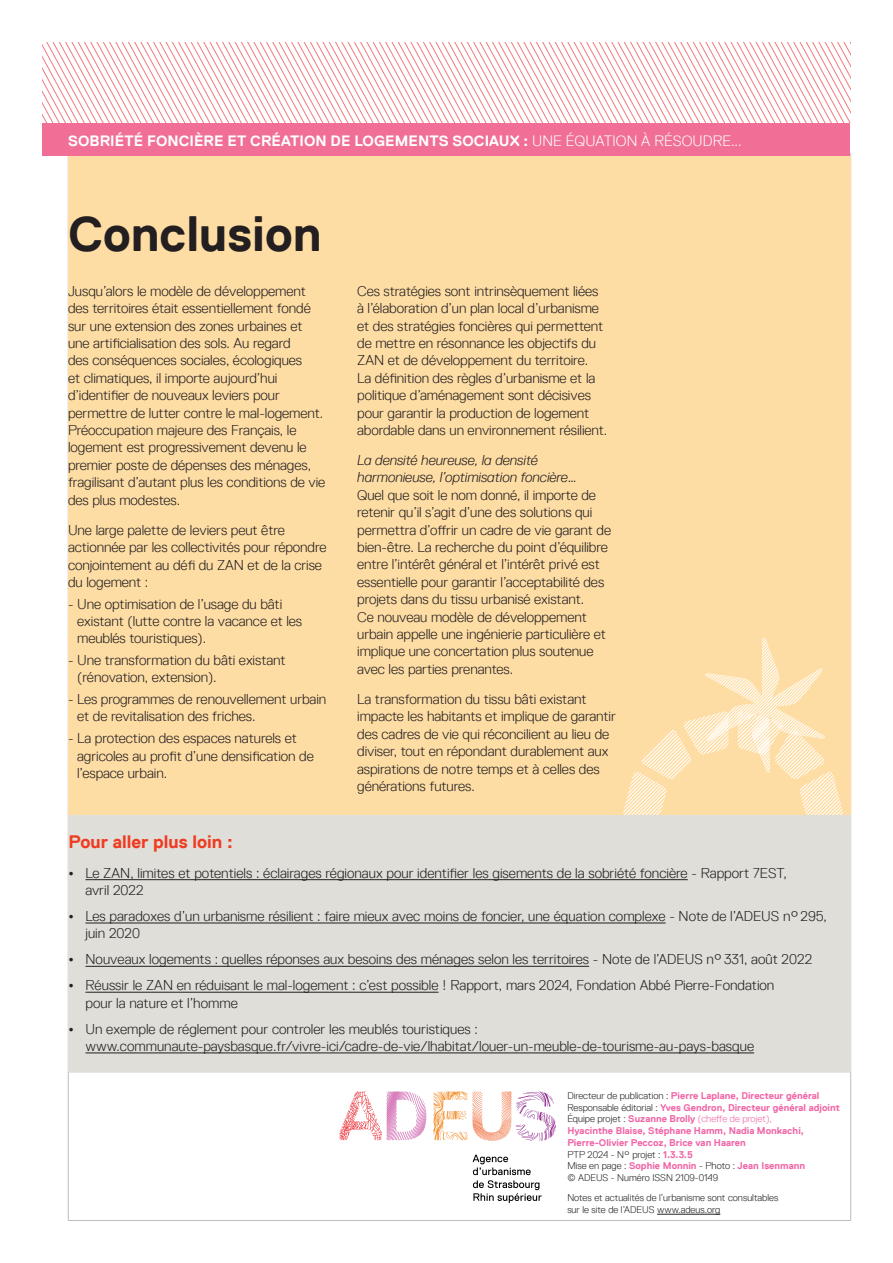
<style>
.page{position:relative;width:893px;height:1263px;background:#fff}
.page>*{position:absolute;margin:0;border:0;box-sizing:border-box;transform-origin:0 0}
.t1{font:700 49.5px "Replica";color:#231f20}
.t2{font:700 18px "Replica";color:#ef3c22}
.t3{font:700 15px "Replica";letter-spacing:.005em;color:#fff}
.t4{font:300 14.25px/17.4px "Replica";letter-spacing:-.005em;color:#231f20}
.t5{font:700 9.75px/11.7px "Replica";color:#f166a7}
.t6{font:300 9.75px/11.7px "Replica";color:#231f20}
.s1{font-weight:300}
.s2{font-style:italic}
.s3{font-weight:300;color:#231f20}
</style>
<div class="page">
<hr style="left:68px;top:1220px;width:783px;height:1px;background:#bcbdc0">
<hr style="left:68px;top:153px;width:1px;height:1067px;background:#bcbdc0">
<hr style="left:850px;top:153px;width:1px;height:1067px;background:#bcbdc0">
<svg style="left:434px;top:1091px;width:122px;height:50px"></svg>
<svg style="left:340px;top:1091px;width:86px;height:49px"></svg>
<svg style="left:473px;top:1154px;width:69px;height:49px"></svg>
<div style="left:68px;top:155px;width:783px;height:916px;background:#fedda5"></div>
<hr style="left:657px;top:1214px;width:63px;height:1px;background:#231f20">
<svg style="left:705px;top:638px;width:118px;height:73px"></svg>
<svg style="left:623px;top:711px;width:220px;height:105px"></svg>
<div style="left:68px;top:816px;width:783px;height:256px;background:#dfded8"></div>
<hr style="left:85px;top:879px;width:603px;height:1px;background:#231f20">
<hr style="left:85px;top:923px;width:581px;height:1px;background:#231f20">
<hr style="left:85px;top:966px;width:504px;height:1px;background:#231f20">
<hr style="left:85px;top:992px;width:353px;height:1px;background:#231f20">
<hr style="left:85px;top:1053px;width:669px;height:1px;background:#231f20">
<div style="left:43px;top:122px;width:807px;height:33px;background:#f16f96"></div>
<svg style="left:43px;top:43px;width:808px;height:80px"></svg>
<p class="t3" style="left:68px;top:132px;width:675px">SOBRIÉTÉ FONCIÈRE ET CRÉATION DE LOGEMENTS SOCIAUX : <span class="s1">UNE ÉQUATION À RÉSOUDRE...</span></p>
<h1 class="t1" style="left:68px;top:207px;width:255px">Conclusion</h1>
<p class="t4" style="left:68px;top:282px;width:259px">Jusqu’alors le modèle de développement des territoires était essentiellement fondé sur une extension des zones urbaines et une artificialisation des sols. Au regard<br>des conséquences sociales, écologiques<br>et climatiques, il importe aujourd’hui d’identifier de nouveaux leviers pour permettre de lutter contre le mal-logement.<br>Préoccupation majeure des Français, le logement est progressivement devenu le premier poste de dépenses des ménages, fragilisant d’autant plus les conditions de vie des plus modestes.</p>
<p class="t4" style="left:68px;top:521px;width:260px">Une large palette de leviers peut être actionnée par les collectivités pour répondre conjointement au défi du ZAN et de la crise du logement :</p>
<p class="t4" style="left:77px;top:595px;width:227px;text-indent:-9px">- Une optimisation de l’usage du bâti existant (lutte contre la vacance et les meublés touristiques).</p>
<p class="t4" style="left:77px;top:651px;width:210px;text-indent:-9px">- Une transformation du bâti existant (rénovation, extension).</p>
<p class="t4" style="left:77px;top:690px;width:251px;text-indent:-9px">- Les programmes de renouvellement urbain et de revitalisation des friches.</p>
<p class="t4" style="left:77px;top:729px;width:238px;text-indent:-9px">- La protection des espaces naturels et agricoles au profit d’une densification de l’espace urbain.</p>
<p class="t4" style="left:357px;top:282px;width:252px">Ces stratégies sont intrinsèquement liées à l’élaboration d’un plan local d’urbanisme et des stratégies foncières qui permettent de mettre en résonnance les objectifs du ZAN et de développement du territoire.<br>La définition des règles d’urbanisme et la politique d’aménagement sont décisives pour garantir la production de logement abordable dans un environnement résilient.</p>
<p class="t4" style="left:357px;top:451px;width:255px"><span class="s2">La densité heureuse, la densité harmonieuse, l’optimisation foncière</span>…<br>Quel que soit le nom donné, il importe de retenir qu’il s’agit d’une des solutions qui permettra d’offrir un cadre de vie garant de bien-être. La recherche du point d’équilibre entre l’intérêt général et l’intérêt privé est essentielle pour garantir l’acceptabilité des projets dans du tissu urbanisé existant.<br>Ce nouveau modèle de développement urbain appelle une ingénierie particulière et implique une concertation plus soutenue avec les parties prenantes.</p>
<p class="t4" style="left:357px;top:690px;width:260px">La transformation du tissu bâti existant impacte les habitants et implique de garantir des cadres de vie qui réconcilient au lieu de diviser, tout en répondant durablement aux aspirations de notre temps et à celles des générations futures.</p>
<p class="t2" style="left:68px;top:831px;width:166px">Pour aller plus loin :</p>
<p class="t4" style="left:85px;top:864px;width:703px">Le ZAN, limites et potentiels : éclairages régionaux pour identifier les gisements de la sobriété foncière - Rapport 7EST, avril 2022</p>
<p class="t4" style="left:85px;top:907px;width:743px">Les paradoxes d’un urbanisme résilient : faire mieux avec moins de foncier, une équation complexe - Note de l’ADEUS n° 295, juin 2020</p>
<p class="t4" style="left:85px;top:946px;width:728px;line-height:26px">Nouveaux logements : quelles réponses aux besoins des ménages selon les territoires - Note de l’ADEUS n° 331, août 2022<br>Réussir le ZAN en réduisant le mal-logement : c’est possible ! Rapport, mars 2024, Fondation Abbé Pierre-Fondation</p>
<p class="t4" style="left:85px;top:990px;width:394px;line-height:26px">pour la nature et l’homme<br>Un exemple de réglement pour controler les meublés touristiques :</p>
<p class="t4" style="left:85px;top:1037px;width:670px">www.communaute-paysbasque.fr/vivre-ici/cadre-de-vie/lhabitat/louer-un-meuble-de-tourisme-au-pays-basque</p>
<p class="t5" style="left:567px;top:1090px;width:274px"><span class="s3">Directeur de publication :</span> Pierre Laplane, Directeur général <span class="s3">Responsable éditorial :</span> Yves Gendron, Directeur général adjoint <span class="s3">Équipe projet :</span> Suzanne Brolly <span class="s1">(cheffe de projet),<br></span>Hyacinthe Blaise, Stéphane Hamm, Nadia Monkachi, Pierre-Olivier Peccoz, Brice van Haaren<br><span class="s3">PTP 2024 - N° projet :</span> 1.3.3.5<br><span class="s3">Mise en page :</span> Sophie Monnin <span class="s3">- Photo :</span> Jean Isenmann<br><span class="s3">© ADEUS - Numéro ISSN 2109-0149</span></p>
<p class="t6" style="left:567px;top:1192px;width:212px">Notes et actualités de l’urbanisme sont consultables sur le site de l’ADEUS www.adeus.org</p>
</div>
